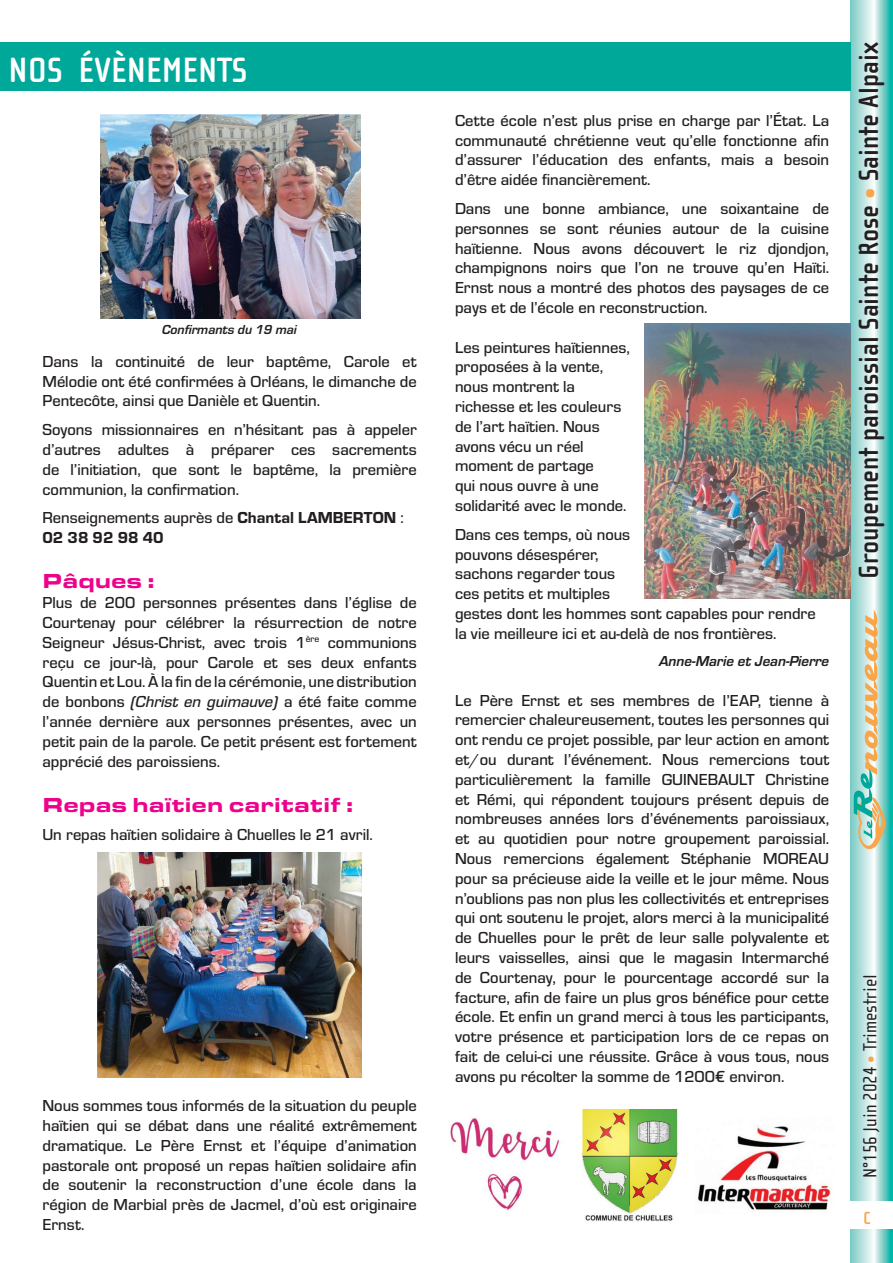
<style>
.page{position:relative;width:893px;height:1263px;background:#fff}
.page>*{position:absolute;margin:0;border:0;box-sizing:border-box;transform-origin:0 0}
.t1{font:700 36px "Cholla Sans OT";color:#fff}
.t2{font:700 28.5px "Cholla Sans OT";color:#231f20}
.t3{font:900 21px "Eurostile Ext";color:#ed028c}
.t4{font:19.5px "Cholla Sans OT";color:#231f20}
.t5{font:700 18px "Cholla Sans OT";color:#f9a64a}
.t6{font:500 16.5px/19.8px "Eurostile";color:#231f20;text-align:justify}
.t7{font:16.5px "Eurostile Hea";color:#231f20}
.t8{font:italic 700 15px "Eurostile";color:#231f20}
.t9{font:italic 700 13.5px "Eurostile";color:#231f20}
.s1{font-family:"Eurostile Hea";font-weight:400}
.s2{font-family:"Eurostile Med Ita";font-weight:400}
.s3{color:#f9a64a}
</style>
<div class="page">
<svg style="left:850px;top:0;width:43px;height:1263px;background:#95d8d3"></svg>
<svg style="left:854px;top:609px;width:33px;height:242px;background:#b0ceb8"></svg>
<div style="left:850px;top:1201px;width:43px;height:28px;background:#fff"></div>
<div style="left:0;top:43px;width:850px;height:48px;background:#00a89a"></div>
<img style="left:100px;top:115px;width:260px;height:203px">
<img style="left:98px;top:852px;width:264px;height:225px">
<img style="left:644px;top:323px;width:206px;height:275px">
<img style="left:582px;top:1110px;width:96px;height:111px">
<img style="left:698px;top:1125px;width:133px;height:85px">
<img style="left:450px;top:1118px;width:109px;height:92px">
<h1 class="t1" style="left:9px;top:51px;width:241px">NOS ÉVÈNEMENTS</h1>
<p class="t9" style="left:162px;top:320px;width:136px">Confirmants du 19 mai</p>
<p class="t6" style="left:43px;top:351px;width:376px">Dans la continuité de leur baptême, Carole et Mélodie ont été confirmées à Orléans, le dimanche de Pentecôte, ainsi que Danièle et Quentin.</p>
<p class="t6" style="left:43px;top:419px;width:376px">Soyons missionnaires en n’hésitant pas à appeler d’autres adultes à préparer ces sacrements de l’initiation, que sont le baptême, la première communion, la confirmation.</p>
<p class="t6" style="left:43px;top:507px;width:363px">Renseignements auprès de <span class="s1">Chantal LAMBERTON</span> :</p>
<p class="t7" style="left:43px;top:526px;width:123px">02 38 92 98 40</p>
<p class="t3" style="left:43px;top:565px;width:114px">Pâques :</p>
<p class="t6" style="left:43px;top:592px;width:376px">Plus de 200 personnes présentes dans l’église de Courtenay pour célébrer la résurrection de notre Seigneur Jésus-Christ, avec trois 1<sup>ère</sup> communions reçu ce jour-là, pour Carole et ses deux enfants Quentin et Lou. À la fin de la cérémonie, une distribution de bonbons <span class="s2">(Christ en guimauve)</span> a été faite comme l’année dernière aux personnes présentes, avec un petit pain de la parole. Ce petit présent est fortement apprécié des paroissiens.</p>
<p class="t3" style="left:43px;top:789px;width:312px">Repas haïtien caritatif :</p>
<p class="t6" style="left:43px;top:824px;width:332px">Un repas haïtien solidaire à Chuelles le 21 avril.</p>
<p class="t6" style="left:43px;top:1095px;width:376px">Nous sommes tous informés de la situation du peuple haïtien qui se débat dans une réalité extrêmement dramatique. Le Père Ernst et l’équipe d’animation pastorale ont proposé un repas haïtien solidaire afin de soutenir la reconstruction d’une école dans la région de Marbial près de Jacmel, d’où est originaire Ernst.</p>
<p class="t6" style="left:455px;top:110px;width:376px">Cette école n’est plus prise en charge par l’État. La communauté chrétienne veut qu’elle fonctionne afin d’assurer l’éducation des enfants, mais a besoin d’être aidée financièrement.</p>
<p class="t6" style="left:455px;top:198px;width:376px">Dans une bonne ambiance, une soixantaine de personnes se sont réunies autour de la cuisine haïtienne. Nous avons découvert le riz djondjon, champignons noirs que l’on ne trouve qu’en Haïti.<br>Ernst nous a montré des photos des paysages de ce pays et de l’école en reconstruction.</p>
<p class="t6" style="left:455px;top:336px;width:176px;text-align:left">Les peintures haïtiennes, proposées à la vente, nous montrent la richesse et les couleurs de l’art haïtien. Nous avons vécu un réel moment de partage<br>qui nous ouvre à une solidarité avec le monde.</p>
<p class="t6" style="left:455px;top:524px;width:362px;text-align:left">Dans ces temps, où nous<br>pouvons désespérer,<br>sachons regarder tous<br>ces petits et multiples<br>gestes dont les hommes sont capables pour rendre la vie meilleure ici et au-delà de nos frontières.</p>
<p class="t8" style="left:659px;top:651px;width:172px">Anne-Marie et Jean-Pierre</p>
<p class="t6" style="left:455px;top:689px;width:376px">Le Père Ernst et ses membres de l’EAP, tienne à remercier chaleureusement, toutes les personnes qui ont rendu ce projet possible, par leur action en amont et/ou durant l’événement. Nous remercions tout particulièrement la famille GUINEBAULT Christine et Rémi, qui répondent toujours présent depuis de nombreuses années lors d’événements paroissiaux, et au quotidien pour notre groupement paroissial.<br>Nous remercions également Stéphanie MOREAU pour sa précieuse aide la veille et le jour même. Nous n’oublions pas non plus les collectivités et entreprises qui ont soutenu le projet, alors merci à la municipalité de Chuelles pour le prêt de leur salle polyvalente et leurs vaisselles, ainsi que le magasin Intermarché de Courtenay, pour le pourcentage accordé sur la facture, afin de faire un plus gros bénéfice pour cette école. Et enfin un grand merci à tous les participants, votre présence et participation lors de ce repas on fait de celui-ci une réussite. Grâce à vous tous, nous avons pu récolter la somme de 1200€ environ.</p>
<h2 class="t2" style="left:853px;top:579px;width:538px;rotate:-90deg">Groupement paroissial Sainte Rose <span class="s3">•</span> Sainte Alpaix</h2>
<p class="t4" style="left:860px;top:1178px;width:205px;rotate:-90deg">N°156 Juin 2024 <span class="s3">•</span> Trimestriel</p>
<p class="t5" style="left:863px;top:1208px;width:9px">C</p>
</div>
